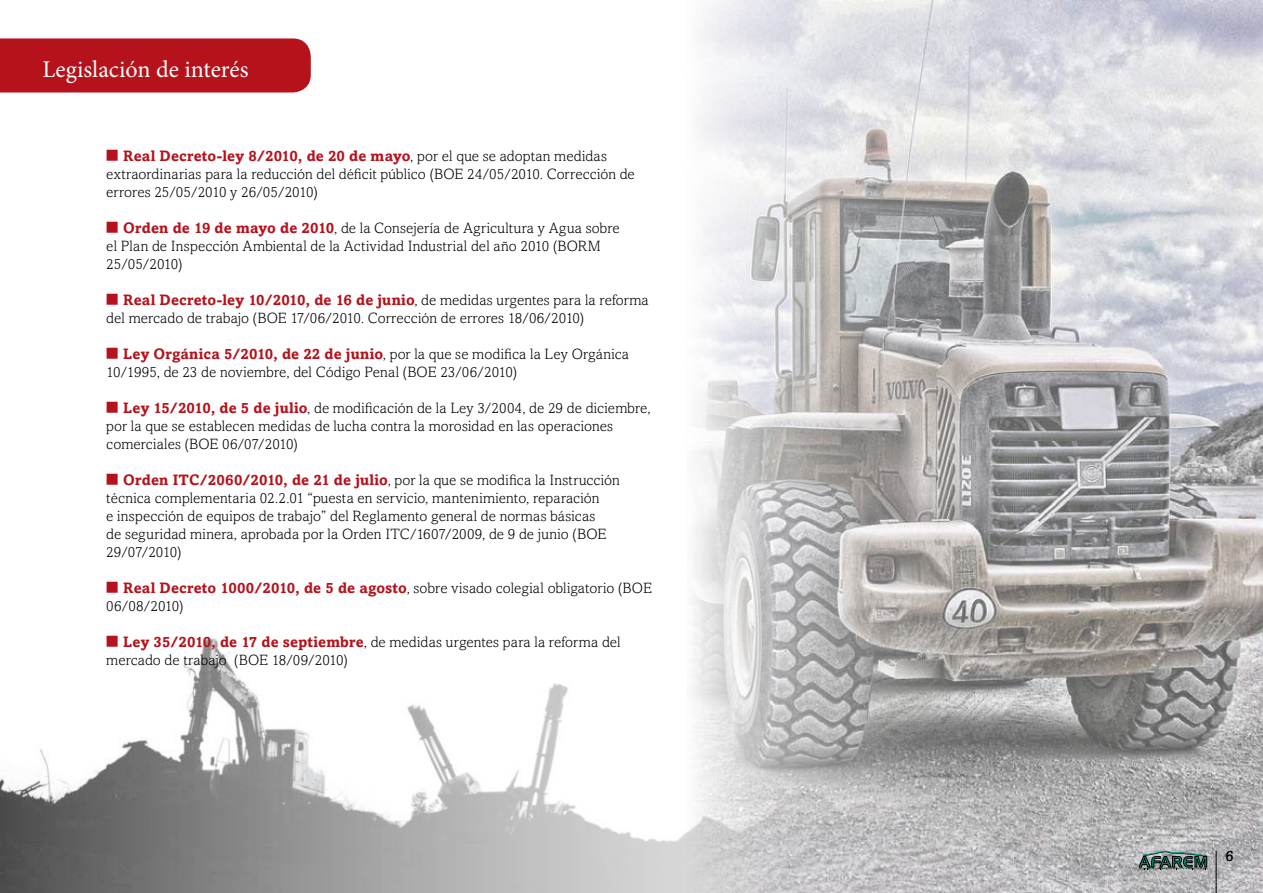
<style>
.page{position:relative;width:1263px;height:893px;background:#fff}
.page>*{position:absolute;margin:0;border:0;box-sizing:border-box;transform-origin:0 0}
.t1{font:24px "Minion Pro";color:#fff}
.t2{font:300 15px/18px "Amasis MT Std";letter-spacing:.005em;color:#000}
.t3{font:500 15px "Amasis MT Std";color:#000}
.s1{font-family:"Scotch FB Text";font-weight:400;font-size:18px;color:#b5121b}
.s2{font-weight:700;color:#b5121b}
</style>
<div class="page">
<img style="left:0;top:638px;width:687px;height:255px">
<img style="left:687px;top:0;width:576px;height:893px">
<hr style="left:1216px;top:850px;width:1px;height:43px;background:#000">
<svg style="left:1138px;top:850px;width:70px;height:19px"></svg>
<div style="left:0;top:38px;width:311px;height:54px;background:#b5121b"></div>
<h1 class="t1" style="left:43px;top:53px;width:107px">Actualidad</h1>
<h1 class="t1" style="left:43px;top:53px;width:207px">Legislación de interés</h1>
<p class="t2" style="left:106px;top:147px;width:530px"><span class="s1">^</span> <span class="s2">Real Decreto-ley 8/2010, de 20 de mayo</span>, por el que se adoptan medidas extraordinarias para la reducción del déficit público (BOE 24/05/2010. Corrección de errores 25/05/2010 y 26/05/2010)</p>
<p class="t2" style="left:106px;top:219px;width:515px"><span class="s1">^</span> <span class="s2">Orden de 19 de mayo de 2010</span>, de la Consejería de Agricultura y Agua sobre el Plan de Inspección Ambiental de la Actividad Industrial del año 2010 (BORM<br>25/05/2010)</p>
<p class="t2" style="left:106px;top:291px;width:544px"><span class="s1">^</span> <span class="s2">Real Decreto-ley 10/2010, de 16 de junio</span>, de medidas urgentes para la reforma del mercado de trabajo (BOE 17/06/2010. Corrección de errores 18/06/2010)</p>
<p class="t2" style="left:106px;top:345px;width:524px"><span class="s1">^</span> <span class="s2">Ley Orgánica 5/2010, de 22 de junio</span>, por la que se modifica la Ley Orgánica<br>10/1995, de 23 de noviembre, del Código Penal (BOE 23/06/2010)</p>
<p class="t2" style="left:106px;top:399px;width:546px"><span class="s1">^</span> <span class="s2">Ley 15/2010, de 5 de julio</span>, de modificación de la Ley 3/2004, de 29 de diciembre, por la que se establecen medidas de lucha contra la morosidad en las operaciones comerciales (BOE 06/07/2010)</p>
<p class="t2" style="left:106px;top:471px;width:515px"><span class="s1">^</span> <span class="s2">Orden ITC/2060/2010, de 21 de julio</span>, por la que se modifica la Instrucción técnica complementaria 02.2.01 “puesta en servicio, mantenimiento, reparación<br>e inspección de equipos de trabajo” del Reglamento general de normas básicas<br>de seguridad minera, aprobada por la Orden ITC/1607/2009, de 9 de junio (BOE 29/07/2010)</p>
<p class="t2" style="left:106px;top:579px;width:547px"><span class="s1">^</span> <span class="s2">Real Decreto 1000/2010, de 5 de agosto</span>, sobre visado colegial obligatorio (BOE<br>06/08/2010)</p>
<p class="t2" style="left:106px;top:633px;width:516px"><span class="s1">^</span> <span class="s2">Ley 35/2010, de 17 de septiembre</span>, de medidas urgentes para la reforma del mercado de trabajo (BOE 18/09/2010)</p>
<p class="t3" style="left:1225px;top:847px;width:10px">6</p>
</div>
